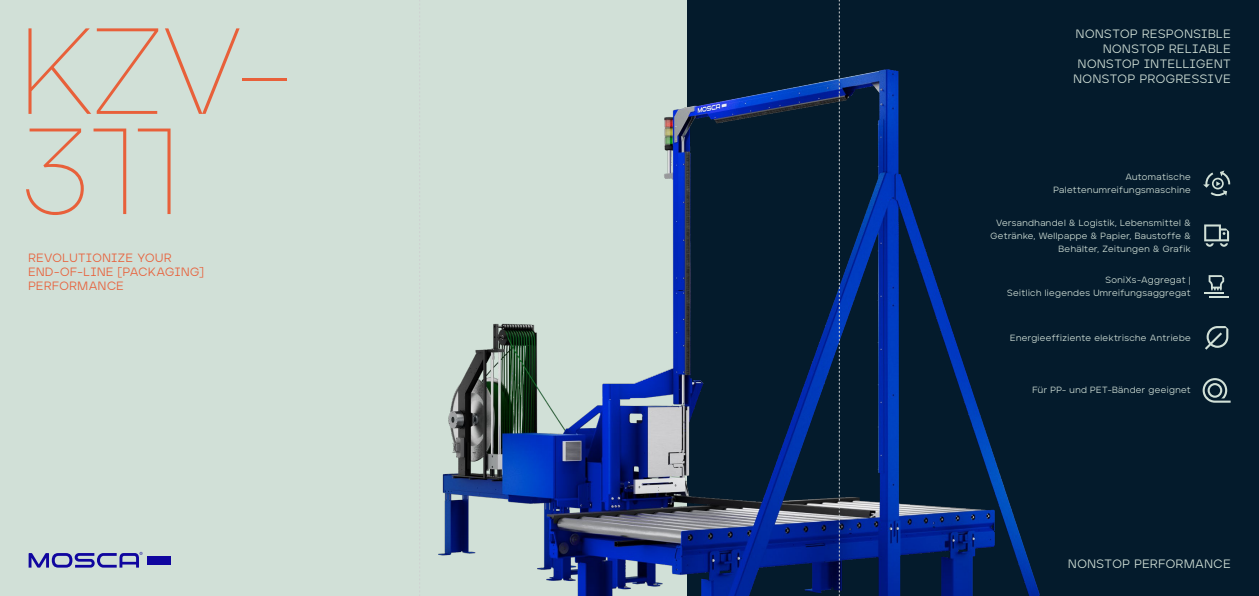
<style>
.page{position:relative;width:1259px;height:596px;background:#fff}
.page>*{position:absolute;margin:0;border:0;box-sizing:border-box;transform-origin:0 0}
.t1{font:100 122px/100px "Mosca Type";letter-spacing:-.025em;color:#e8603a}
.t2{font:12.1px/15.1px "Mosca Type";letter-spacing:.05em;color:#d1e0d7;text-align:right}
.t3{font:12px/14px "Mosca Type";letter-spacing:.05em;color:#e8603a}
.t4{font:9px/13px "Mosca Type";letter-spacing:.05em;color:#d1e0d7;text-align:right}
</style>
<div class="page">
<div style="left:0;top:0;width:692px;height:595px;background:#d1e0d7"></div>
<div style="left:687px;top:0;width:572px;height:595px;background:#041b2c"></div>
<img style="left:438px;top:70px;width:602px;height:525px">
<div style="left:147px;top:555px;width:23px;height:9px;background:#10069f"></div>
<svg style="left:29px;top:551px;width:113px;height:16px"></svg>
<svg style="left:1203px;top:170px;width:27px;height:26px"></svg>
<svg style="left:1202px;top:378px;width:28px;height:24px"></svg>
<hr style="left:1203px;top:292px;width:20px;height:2px;background:#d1e0d7">
<hr style="left:1209px;top:295px;width:20px;height:2px;background:#d1e0d7">
<svg style="left:1208px;top:275px;width:16px;height:15px"></svg>
<svg style="left:1205px;top:326px;width:23px;height:23px"></svg>
<svg style="left:1204px;top:224px;width:25px;height:22px"></svg>
<svg style="left:839px;top:0;width:1px;height:595px"></svg>
<svg style="left:419px;top:0;width:1px;height:592px"></svg>
<h1 class="t1" style="left:21px;top:23px;width:273px">KZV-<br>311</h1>
<h3 class="t3" style="left:28px;top:251px;width:177px">REVOLUTIONIZE YOUR<br>END-OF-LINE [PACKAGING]<br>PERFORMANCE</h3>
<h2 class="t2" style="left:1073px;top:26px;width:159px">NONSTOP RESPONSIBLE<br>NONSTOP RELIABLE<br>NONSTOP INTELLIGENT<br>NONSTOP PROGRESSIVE</h2>
<p class="t4" style="left:1053px;top:170px;width:139px">Automatische<br>Palettenumreifungsmaschine</p>
<p class="t4" style="left:990px;top:216px;width:202px">Versandhandel &amp; Logistik, Lebensmittel &amp;<br>Getränke, Wellpappe &amp; Papier, Baustoffe &amp;<br>Behälter, Zeitungen &amp; Grafik</p>
<p class="t4" style="left:1007px;top:273px;width:185px">SoniXs-Aggregat |<br>Seitlich liegendes Umreifungsaggregat</p>
<p class="t4" style="left:1010px;top:331px;width:182px">Energieeffiziente elektrische Antriebe</p>
<p class="t4" style="left:1032px;top:383px;width:160px">Für PP- und PET-Bänder geeignet</p>
<h2 class="t2" style="left:1068px;top:555px;width:164px">NONSTOP PERFORMANCE</h2>
</div>
